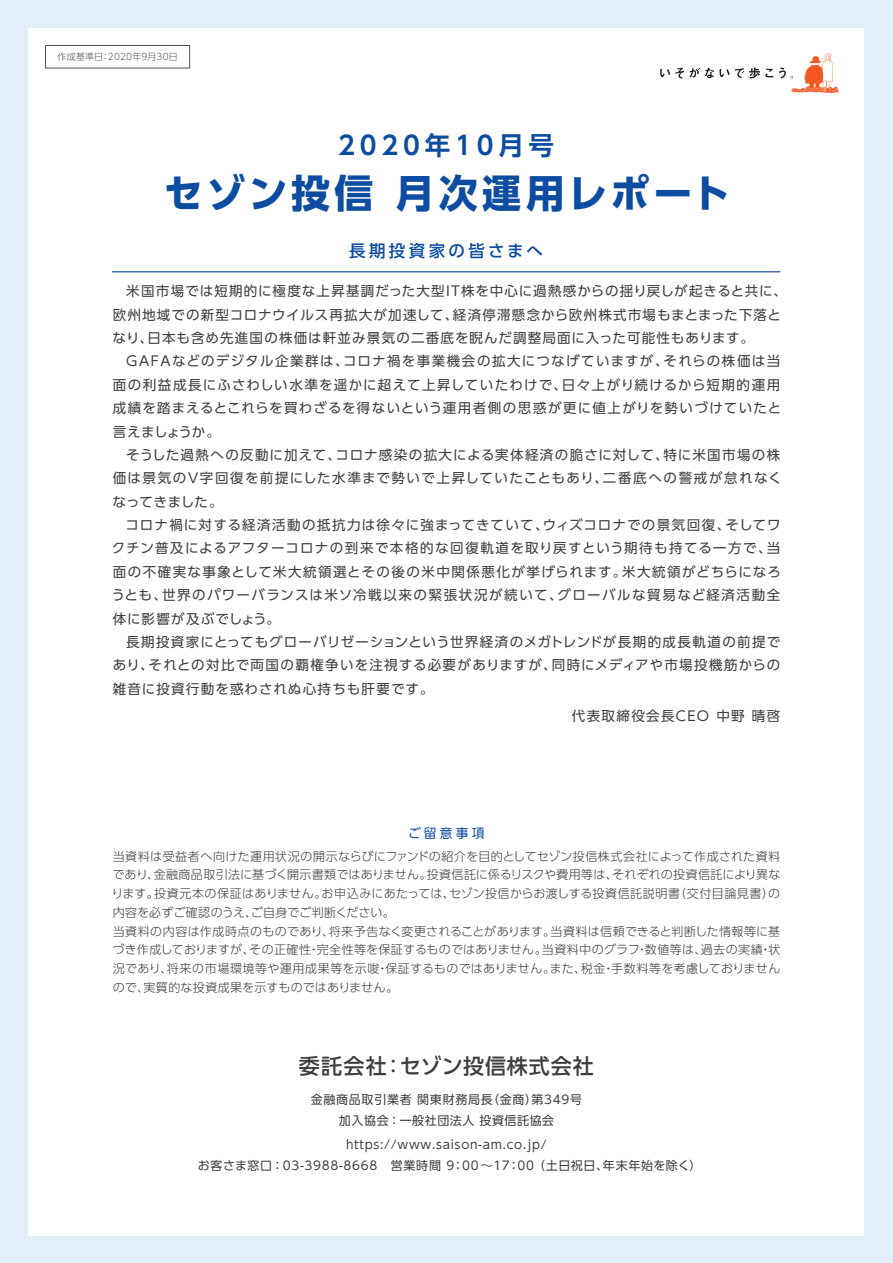
<style>
.page{position:relative;width:893px;height:1263px;background:#e1eff9}
.page>*{position:absolute;margin:0;border:0;box-sizing:border-box;transform-origin:0 0}
.t1{font:700 39px "UD Shin Go Pro";letter-spacing:.095em;color:#0d4da1}
.t2{font:700 25.5px "UD Shin Go Pro De";letter-spacing:.19em;color:#0d4da1}
.t3{font:500 21px "UD Shin Go Pro";letter-spacing:.045em;color:#3e3e3f}
.t4{font:500 16.5px "UD Shin Go Pro";letter-spacing:.205em;color:#0d4da1}
.t5{font:13.5px/23.4px "UD Shin Go Pro";letter-spacing:.09em;color:#3e3e3f;text-align:justify}
.t6{font:12.75px "UD Shin Go Pro";letter-spacing:.25em;color:#0d4da1}
.t7{font:300 12px/18.8px "UD Shin Go Pro";letter-spacing:.025em;color:#3e3e3f}
.t8{font:12px/21px "UD Shin Go Pro";letter-spacing:.06em;color:#3e3e3f;text-align:center}
.t9{font:300 9px "UD Shin Go Pro";letter-spacing:.02em;color:#545557}
.s1{font-weight:400}
</style>
<div class="page">
<div style="left:29px;top:28px;width:835px;height:1207px;background:#fff"></div>
<div style="left:45px;top:45px;width:145px;height:23px;border:1px solid #545557"></div>
<svg style="left:660px;top:68px;width:69px;height:11px"></svg>
<svg style="left:735px;top:67px;width:38px;height:11px"></svg>
<svg style="left:779px;top:53px;width:60px;height:40px"></svg>
<hr style="left:112px;top:271px;width:668px;height:1px;background:#0d4da1">
<p class="t9" style="left:58px;top:49px;width:122px">作成基準日:2020年9月30日</p>
<h2 class="t2" style="left:338px;top:125px;width:217px">2020年10月号</h2>
<h1 class="t1" style="left:164px;top:161px;width:568px">セゾン投信 月次運用レポート</h1>
<p class="t4" style="left:349px;top:237px;width:195px">長期投資家の皆さまへ</p>
<p class="t5" style="left:113px;top:279px;width:676px;text-align:left;text-indent:14px">米国市場では短期的に極度な上昇基調だった大型IT株を中心に過熱感からの揺り戻しが起きると共に、欧州地域での新型コロナウイルス再拡大が加速して、経済停滞懸念から欧州株式市場もまとまった下落となり、日本も含め先進国の株価は軒並み景気の二番底を睨んだ調整局面に入った可能性もあります。</p>
<p class="t5" style="left:113px;top:349px;width:670px;text-indent:14px">GAFAなどのデジタル企業群は、コロナ禍を事業機会の拡大につなげていますが、それらの株価は当面の利益成長にふさわしい水準を遥かに超えて上昇していたわけで、日々上がり続けるから短期的運用成績を踏まえるとこれらを買わざるを得ないという運用者側の思惑が更に値上がりを勢いづけていたと言えましょうか。</p>
<p class="t5" style="left:113px;top:443px;width:670px;text-indent:14px">そうした過熱への反動に加えて、コロナ感染の拡大による実体経済の脆さに対して、特に米国市場の株価は景気のV字回復を前提にした水準まで勢いで上昇していたこともあり、二番底への警戒が怠れなくなってきました。</p>
<p class="t5" style="left:111px;top:513px;width:671px;text-indent:14px">コロナ禍に対する経済活動の抵抗力は徐々に強まってきていて、ウィズコロナでの景気回復、そしてワクチン普及によるアフターコロナの到来で本格的な回復軌道を取り戻すという期待も持てる一方で、当面の不確実な事象として米大統領選とその後の米中関係悪化が挙げられます。米大統領がどちらになろうとも、世界のパワーバランスは米ソ冷戦以来の緊張状況が続いて、グローバルな貿易など経済活動全体に影響が及ぶでしょう。</p>
<p class="t5" style="left:113px;top:630px;width:669px;text-indent:14px">長期投資家にとってもグローバリゼーションという世界経済のメガトレンドが長期的成長軌道の前提であり、それとの対比で両国の覇権争いを注視する必要がありますが、同時にメディアや市場投機筋からの雑音に投資行動を惑わされぬ心持ちも肝要です。</p>
<p class="t5" style="left:572px;top:704px;width:210px">代表取締役会長CEO 中野 晴啓</p>
<p class="t6" style="left:408px;top:823px;width:78px">ご留意事項</p>
<p class="t7" style="left:112px;top:846px;width:670px">当資料は受益者へ向けた運用状況の開示ならびにファンドの紹介を目的としてセゾン投信株式会社によって作成された資料であり、金融商品取引法に基づく開示書類ではありません。投資信託に係るリスクや費用等は、それぞれの投資信託により異なります。投資元本の保証はありません。お申込みにあたっては、セゾン投信からお渡しする投資信託説明書（交付目論見書）の内容を必ずご確認のうえ、ご自身でご判断ください。<br>当資料の内容は作成時点のものであり、将来予告なく変更されることがあります。当資料は信頼できると判断した情報等に基づき作成しておりますが、その正確性・完全性等を保証するものではありません。当資料中のグラフ・数値等は、過去の実績・状況であり、将来の市場環境等や運用成果等を示唆・保証するものではありません。また、税金・手数料等を考慮しておりませんので、実質的な投資成果を示すものではありません。</p>
<h3 class="t3" style="left:299px;top:1048px;width:296px">委託会社<span class="s1">：</span>セゾン投信株式会社</h3>
<p class="t8" style="left:311px;top:1089px;width:273px">金融商品取引業者 関東財務局長（金商）第349号加入協会：一般社団法人 投資信託協会</p>
<p class="t8" style="left:198px;top:1133px;width:505px">https://www.saison-am.co.jp/<br>お客さま窓口：03-3988-8668　営業時間 9：00 ～17：00 （土日祝日、年末年始を除く）</p>
</div>
